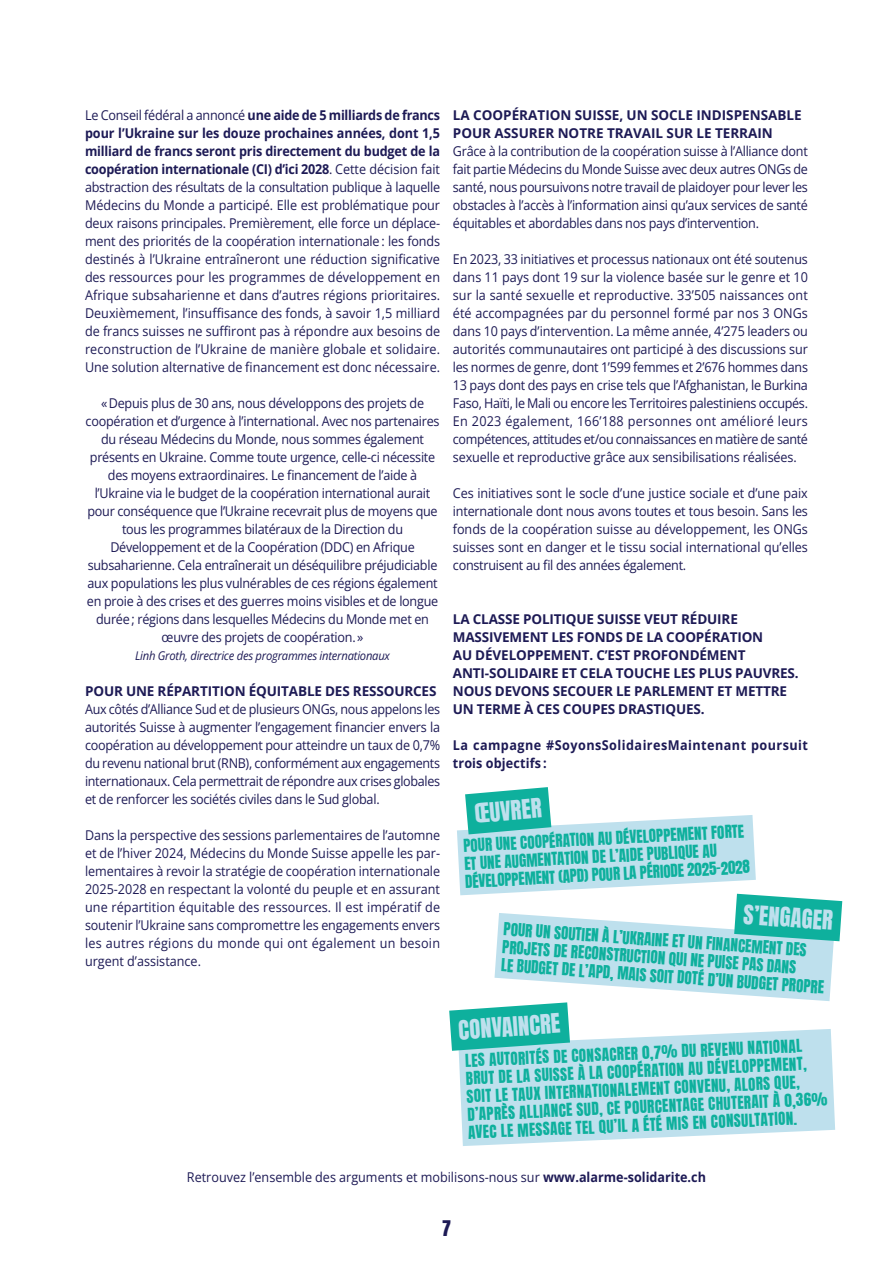
<style>
.page{position:relative;width:893px;height:1263px;background:#fff}
.page>*{position:absolute;margin:0;border:0;box-sizing:border-box;transform-origin:0 0}
.t1{font:22.5px "Anton";color:#bee0ed}
.t2{font:18px "Anton";color:#1d1a55}
.t3{font:15px/18px "Anton";color:#0eb09d}
.t4{font:13.5px/18px "Open Sans";letter-spacing:-.02em;color:#1d1a55;text-align:justify;scale:.93 1}
.t5{font:700 13.5px/18px "Open Sans";letter-spacing:-.01em;color:#1d1a55}
.t6{font:13.5px "Open Sans";color:#1d1a55;scale:.93 1}
.t7{font:700 13.5px/18px "Open Sans";letter-spacing:.035em;color:#1d1a55;scale:.93 1}
.t8{font:italic 12px "Open Sans";letter-spacing:-.02em;color:#1d1a55;scale:.93 1}
.s1{font-weight:700}
</style>
<div class="page">
<svg style="left:449px;top:787px;width:393px;height:359px"></svg>
<p class="t4" style="left:85px;top:106px;width:383px">Le Conseil fédéral a annoncé <span class="s1">une aide de 5 milliards de francs pour l’Ukraine sur les douze prochaines années, dont 1,5 milliard de francs seront pris directement du budget de la coopération internationale (CI) d’ici 2028</span>. Cette décision fait abstraction des résultats de la consultation publique à laquelle Médecins du Monde a participé. Elle est problématique pour deux raisons principales. Premièrement, elle force un déplace&shy;ment des priorités de la coopération internationale : les fonds destinés à l’Ukraine entraîneront une réduction significative des ressources pour les programmes de développement en Afrique subsaharienne et dans d’autres régions prioritaires.<br>Deuxièmement, l’insuffisance des fonds, à savoir 1,5 milliard de francs suisses ne suffiront pas à répondre aux besoins de reconstruction de l’Ukraine de manière globale et solidaire.<br>Une solution alternative de financement est donc nécessaire.</p>
<p class="t4" style="left:86px;top:394px;width:382px;text-align:center">« Depuis plus de 30 ans, nous développons des projets de coopération et d’urgence à l’international. Avec nos partenaires du réseau Médecins du Monde, nous sommes également présents en Ukraine. Comme toute urgence, celle-ci nécessite des moyens extraordinaires. Le financement de l’aide à l’Ukraine via le budget de la coopération international aurait pour conséquence que l’Ukraine recevrait plus de moyens que tous les programmes bilatéraux de la Direction du Développement et de la Coopération (DDC) en Afrique subsaharienne. Cela entraînerait un déséquilibre préjudiciable aux populations les plus vulnérables de ces régions également en proie à des crises et des guerres moins visibles et de longue durée ; régions dans lesquelles Médecins du Monde met en œuvre des projets de coopération. »</p>
<p class="t8" style="left:135px;top:647px;width:276px">Linh Groth, directrice des programmes internationaux</p>
<p class="t5" style="left:85px;top:682px;width:353px">POUR UNE RÉPARTITION ÉQUITABLE DES RESSOURCES</p>
<p class="t4" style="left:85px;top:700px;width:383px">Aux côtés d’Alliance Sud et de plusieurs ONGs, nous appelons les autorités Suisse à augmenter l’engagement financier envers la coopération au développement pour atteindre un taux de 0,7% du revenu national brut (RNB), conformément aux engagements internationaux. Cela permettrait de répondre aux crises globales et de renforcer les sociétés civiles dans le Sud global.</p>
<p class="t4" style="left:85px;top:826px;width:383px">Dans la perspective des sessions parlementaires de l’automne et de l’hiver 2024, Médecins du Monde Suisse appelle les par&shy;lementaires à revoir la stratégie de coopération internationale 2025-2028 en respectant la volonté du peuple et en assurant une répartition équitable des ressources. Il est impératif de soutenir l’Ukraine sans compromettre les engagements envers les autres régions du monde qui ont également un besoin urgent d’assistance.</p>
<p class="t5" style="left:453px;top:106px;width:350px">LA COOPÉRATION SUISSE, UN SOCLE INDISPENSABLE<br>POUR ASSURER NOTRE TRAVAIL SUR LE TERRAIN</p>
<p class="t4" style="left:453px;top:142px;width:383px">Grâce à la contribution de la coopération suisse à l’Alliance dont fait partie Médecins du Monde Suisse avec deux autres ONGs de santé, nous poursuivons notre travail de plaidoyer pour lever les obstacles à l’accès à l’information ainsi qu’aux services de santé équitables et abordables dans nos pays d’intervention.</p>
<p class="t4" style="left:453px;top:250px;width:383px">En 2023, 33 initiatives et processus nationaux ont été soutenus dans 11 pays dont 19 sur la violence basée sur le genre et 10 sur la santé sexuelle et reproductive. 33’505 naissances ont été accompagnées par du personnel formé par nos 3 ONGs dans 10 pays d’intervention. La même année, 4’275 leaders ou autorités communautaires ont participé à des discussions sur les normes de genre, dont 1’599 femmes et 2’676 hommes dans 13 pays dont des pays en crise tels que l’Afghanistan, le Burkina Faso, Haïti, le Mali ou encore les Territoires palestiniens occupés.<br>En 2023 également, 166’188 personnes ont amélioré leurs compétences, attitudes et/ou connaissances en matière de santé sexuelle et reproductive grâce aux sensibilisations réalisées.</p>
<p class="t4" style="left:453px;top:484px;width:383px">Ces initiatives sont le socle d’une justice sociale et d’une paix internationale dont nous avons toutes et tous besoin. Sans les fonds de la coopération suisse au développement, les ONGs suisses sont en danger et le tissu social international qu’elles construisent au fil des années également.</p>
<p class="t5" style="left:453px;top:610px;width:347px">LA CLASSE POLITIQUE SUISSE VEUT RÉDUIRE MASSIVEMENT LES FONDS DE LA COOPÉRATION<br>AU DÉVELOPPEMENT. C’EST PROFONDÉMENT ANTI-SOLIDAIRE ET CELA TOUCHE LES PLUS PAUVRES.<br>NOUS DEVONS SECOUER LE PARLEMENT ET METTRE UN TERME À CES COUPES DRASTIQUES.</p>
<p class="t7" style="left:453px;top:736px;width:383px">La campagne #SoyonsSolidairesMaintenant poursuit trois objectifs :</p>
<h1 class="t1" style="left:474px;top:802px;width:69px;rotate:-5deg">ŒUVRER</h1>
<p class="t3" style="left:463px;top:838px;width:287px;rotate:-3deg">POUR UNE COOPÉRATION AU DÉVELOPPEMENT FORTE<br>ET UNE AUGMENTATION DE L’AIDE PUBLIQUE AU<br>DÉVELOPPEMENT (APD) POUR LA PÉRIODE 2025-2028</p>
<h1 class="t1" style="left:744px;top:903px;width:91px;rotate:4deg">S’ENGAGER</h1>
<p class="t3" style="left:504px;top:921px;width:325px;rotate:4deg">POUR UN SOUTIEN À L’UKRAINE ET UN FINANCEMENT DES<br>PROJETS DE RECONSTRUCTION QUI NE PUISE PAS DANS<br>LE BUDGET DE L’APD, MAIS SOIT DOTÉ D’UN BUDGET PROPRE</p>
<h1 class="t1" style="left:458px;top:1019px;width:103px;rotate:-4deg">CONVAINCRE</h1>
<p class="t3" style="left:464px;top:1054px;width:362px;rotate:-3deg">LES AUTORITÉS DE CONSACRER 0,7% DU REVENU NATIONAL BRUT DE LA SUISSE À LA COOPÉRATION AU DÉVELOPPEMENT, SOIT LE TAUX INTERNATIONALEMENT CONVENU, ALORS QUE, D’APRÈS ALLIANCE SUD, CE POURCENTAGE CHUTERAIT À 0,36% AVEC LE MESSAGE TEL QU’IL A ÉTÉ MIS EN CONSULTATION.</p>
<p class="t6" style="left:187px;top:1168px;width:560px">Retrouvez l’ensemble des arguments et mobilisons-nous sur <span class="s1">www.alarme-solidarite.ch</span></p>
<h2 class="t2" style="left:442px;top:1219px;width:10px">7</h2>
</div>
